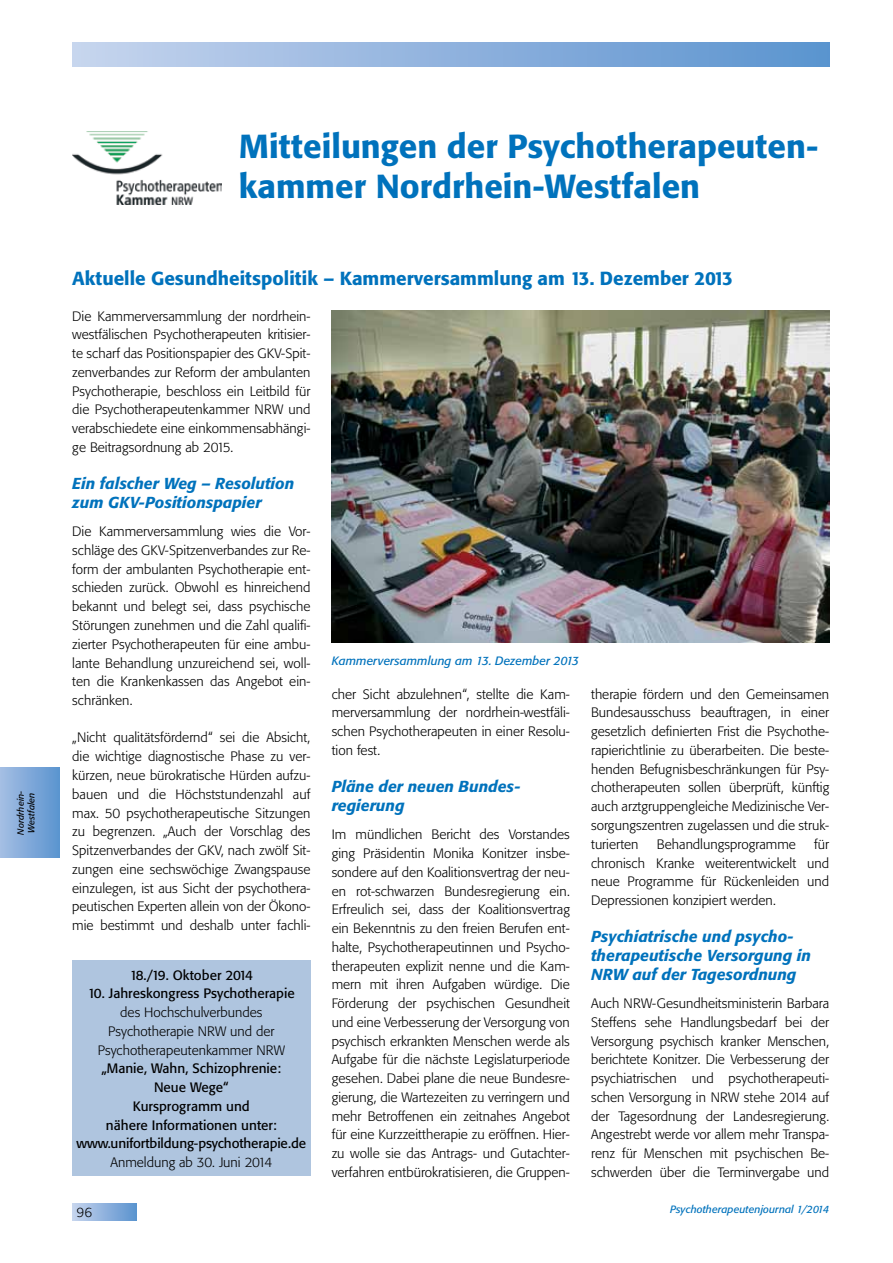
<style>
.page{position:relative;width:893px;height:1263px;background:#fff}
.page>*{position:absolute;margin:0;border:0;box-sizing:border-box;transform-origin:0 0}
.t1{font:500 33px/39.6px "Tn T Form BSK";color:#0072bc}
.t2{font:500 18.75px "Tn T Form BSK";color:#0072bc}
.t3{font:italic 500 15.75px/18.8px "Tn T Form BSK";color:#0072bc}
.t4{font:300 13.5px/18.8px "Tn T Form BSK";color:#000;text-align:justify}
.t5{font:13.5px/18.8px "Tn T Form BSK";color:#000;text-align:center}
.t6{font:italic 12px "Tn T Form BSK";color:#0072bc}
.t7{font:italic 10.5px "Tn T Form BSK";color:#0072bc}
.t8{font:italic 9px/10.8px "Tn T Form BSK";color:#000}
</style>
<div class="page">
<div style="left:72px;top:43px;width:757px;height:24px;background:linear-gradient(to right,#c6d4ee,#5a92cf)"></div>
<div style="left:72px;top:1203px;width:64px;height:17px;background:linear-gradient(to right,#c7d4ee,#5d94cf)"></div>
<div style="left:0;top:767px;width:60px;height:91px;background:linear-gradient(to right,#a4bee3,#5c95cf)"></div>
<img style="left:72px;top:133px;width:149px;height:71px">
<div style="left:72px;top:960px;width:238px;height:215px;background:#afc5df"></div>
<img style="left:332px;top:311px;width:497px;height:331px">
<p class="t8" style="left:15px;top:835px;width:45px;rotate:-90deg">Nordrhein-<br>Westfalen</p>
<h1 class="t1" style="left:239px;top:126px;width:581px">Mitteilungen der Psychotherapeuten&shy;kammer Nordrhein-Westfalen</h1>
<h2 class="t2" style="left:72px;top:267px;width:662px">Aktuelle Gesundheitspolitik – Kammerversammlung am 13. Dezember 2013</h2>
<p class="t4" style="left:72px;top:307px;width:240px">Die Kammerversammlung der nordrhein&shy;westfälischen Psychotherapeuten kritisier&shy;te scharf das Positionspapier des GKV-Spit&shy;zenverbandes zur Reform der ambulanten Psychotherapie, beschloss ein Leitbild für die Psychotherapeutenkammer NRW und verabschiedete eine einkommensabhängi&shy;ge Beitragsordnung ab 2015.</p>
<p class="t3" style="left:72px;top:474px;width:223px">Ein falscher Weg – Resolution zum GKV-Positionspapier</p>
<p class="t4" style="left:72px;top:522px;width:240px">Die Kammerversammlung wies die Vor&shy;schläge des GKV-Spitzenverbandes zur Re&shy;form der ambulanten Psychotherapie ent&shy;schieden zurück. Obwohl es hinreichend bekannt und belegt sei, dass psychische Störungen zunehmen und die Zahl qualifi&shy;zierter Psychotherapeuten für eine ambu&shy;lante Behandlung unzureichend sei, woll&shy;ten die Krankenkassen das Angebot ein&shy;schränken.</p>
<p class="t4" style="left:72px;top:728px;width:240px">„Nicht qualitätsfördernd“ sei die Absicht, die wichtige diagnostische Phase zu ver&shy;kürzen, neue bürokratische Hürden aufzu&shy;bauen und die Höchststundenzahl auf max. 50 psychotherapeutische Sitzungen zu begrenzen. „Auch der Vorschlag des Spitzenverbandes der GKV, nach zwölf Sit&shy;zungen eine sechswöchige Zwangspause einzulegen, ist aus Sicht der psychothera&shy;peutischen Experten allein von der Ökono&shy;mie bestimmt und deshalb unter fachli-</p>
<p class="t5" style="left:130px;top:965px;width:125px">18./19. Oktober 2014</p>
<p class="t5" style="left:88px;top:984px;width:208px">10. Jahreskongress Psychotherapie</p>
<p class="t4" style="left:98px;top:1003px;width:189px;text-align:center">des Hochschulverbundes<br>Psychotherapie NRW und der<br>Psychotherapeutenkammer NRW</p>
<p class="t5" style="left:77px;top:1059px;width:231px">„Manie, Wahn, Schizophrenie:<br>Neue Wege“<br>Kursprogramm und<br>nähere Informationen unter: www.unifortbildung-psychotherapie.de</p>
<p class="t4" style="left:110px;top:1153px;width:163px">Anmeldung ab 30. Juni 2014</p>
<p class="t6" style="left:332px;top:653px;width:249px">Kammerversammlung am 13. Dezember 2013</p>
<p class="t4" style="left:332px;top:685px;width:240px">cher Sicht abzulehnen“, stellte die Kam&shy;merversammlung der nordrhein-westfäli&shy;schen Psychotherapeuten in einer Resolu&shy;tion fest.</p>
<p class="t3" style="left:332px;top:777px;width:190px">Pläne der neuen Bundes&shy;regierung</p>
<p class="t4" style="left:332px;top:825px;width:240px">Im mündlichen Bericht des Vorstandes ging Präsidentin Monika Konitzer insbe&shy;sondere auf den Koalitionsvertrag der neu&shy;en rot-schwarzen Bundesregierung ein.<br>Erfreulich sei, dass der Koalitionsvertrag ein Bekenntnis zu den freien Berufen ent&shy;halte, Psychotherapeutinnen und Psycho&shy;therapeuten explizit nenne und die Kam&shy;mern mit ihren Aufgaben würdige. Die Förderung der psychischen Gesundheit und eine Verbesserung der Versorgung von psychisch erkrankten Menschen werde als Aufgabe für die nächste Legislaturperiode gesehen. Dabei plane die neue Bundesre&shy;gierung, die Wartezeiten zu verringern und mehr Betroffenen ein zeitnahes Angebot für eine Kurzzeittherapie zu eröffnen. Hier&shy;zu wolle sie das Antrags- und Gutachter&shy;verfahren entbürokratisieren, die Gruppen-</p>
<p class="t4" style="left:591px;top:685px;width:240px">therapie fördern und den Gemeinsamen Bundesausschuss beauftragen, in einer gesetzlich definierten Frist die Psychothe&shy;rapierichtlinie zu überarbeiten. Die beste&shy;henden Befugnisbeschränkungen für Psy&shy;chotherapeuten sollen überprüft, künftig auch arztgruppengleiche Medizinische Ver&shy;sorgungszentren zugelassen und die struk&shy;turierten</p>
<p class="t4" style="left:657px;top:835px;width:140px">Behandlungsprogramme</p>
<p class="t4" style="left:591px;top:835px;width:240px;text-indent:223px">für chronisch Kranke weiterentwickelt und neue Programme für Rückenleiden und Depressionen konzipiert werden.</p>
<p class="t3" style="left:591px;top:927px;width:221px">Psychiatrische und psycho&shy;therapeutische Versorgung in<br>NRW auf der Tagesordnung</p>
<p class="t4" style="left:591px;top:994px;width:240px">Auch NRW-Gesundheitsministerin Barbara Steffens sehe Handlungsbedarf bei der Versorgung psychisch kranker Menschen, berichtete Konitzer. Die Verbesserung der psychiatrischen und psychotherapeuti&shy;schen Versorgung in NRW stehe 2014 auf der Tagesordnung der Landesregierung.<br>Angestrebt werde vor allem mehr Transpa&shy;renz für Menschen mit psychischen Be&shy;schwerden über die Terminvergabe und</p>
<p class="t4" style="left:77px;top:1202px;width:17px">96</p>
<p class="t7" style="left:670px;top:1203px;width:161px">Psychotherapeutenjournal 1/2014</p>
</div>
